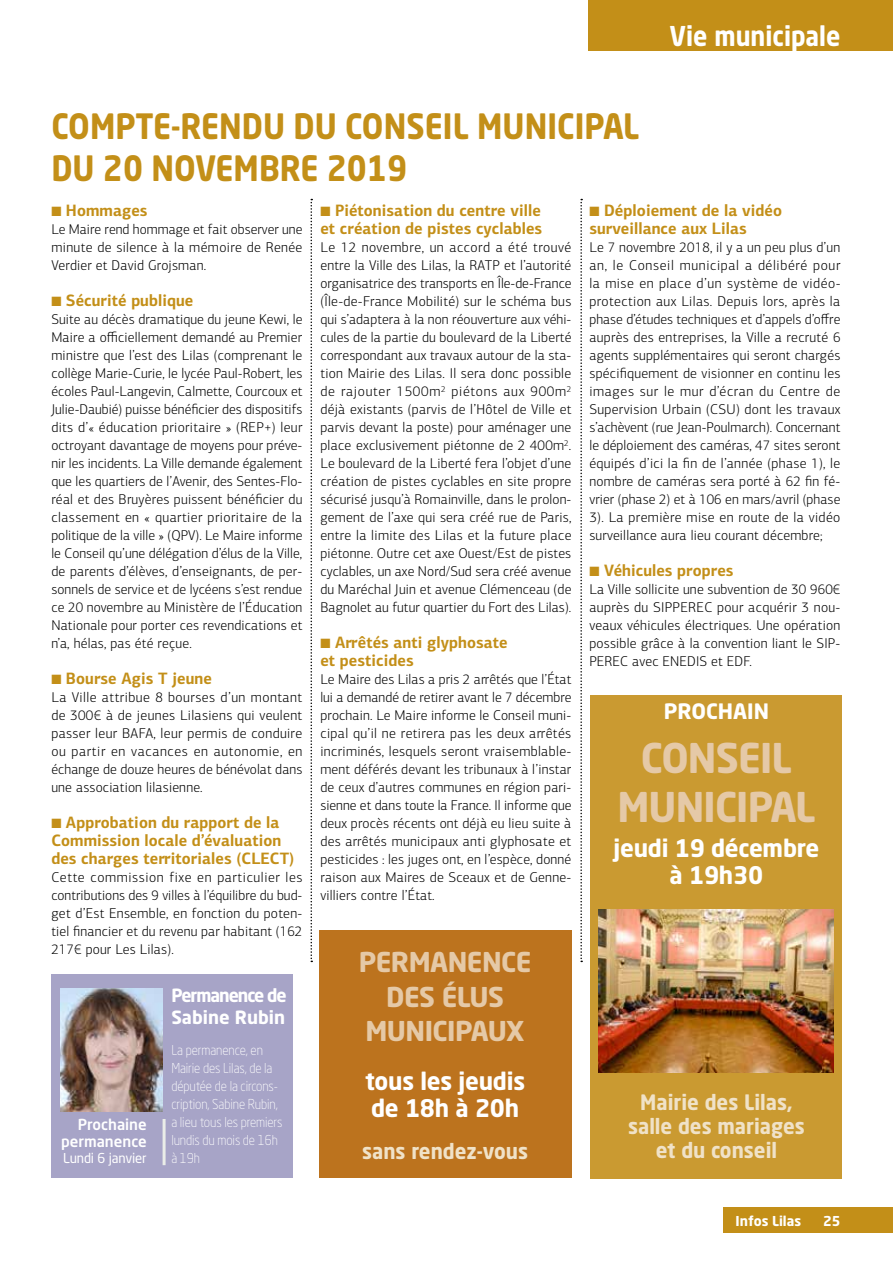
<style>
.page{position:relative;width:893px;height:1263px;background:#fff}
.page>*{position:absolute;margin:0;border:0;box-sizing:border-box;transform-origin:0 0}
.t1{font:700 40.5px/49.1px "Neo Sans Std";letter-spacing:-.02em;color:#e5c9a7;text-align:center}
.t2{font:700 34.5px/41.4px "Neo Sans Std";letter-spacing:.005em;color:#c38f18;scale:.9 1}
.t3{font:700 27px/34.5px "Neo Sans Std";letter-spacing:-.02em;color:#e5c9a7;text-align:center}
.t4{font:700 27px "Neo Sans Std";color:#fff;scale:.9 1}
.t5{font:700 24px/27px "Neo Sans Std";letter-spacing:-.01em;color:#fff}
.t6{font:700 21px/24px "Neo Sans Std";color:#f0e2c8;text-align:center;scale:.95 1}
.t7{font:700 21px "Neo Sans Std";color:#fff}
.t8{font:700 18px/22.5px "Neo Sans Std";letter-spacing:-.06em;color:#fff;scale:.96 1}
.t9{font:700 16.5px/18px "PF Centro Sans Pro";letter-spacing:.005em;color:#c38f18;scale:.94 1}
.t10{font:700 16.5px/18px "PF Centro Sans Pro";letter-spacing:.005em;color:#c38f18;scale:.95 1}
.t11{font:500 15px/16.5px "Neo Sans Std";color:#fff;text-align:right}
.t12{font:300 14.25px/18px "PF Centro Sans Pro";letter-spacing:.015em;color:#000;text-align:justify}
.t13{font:300 13.5px/18px "Neo Sans Std";letter-spacing:-.01em;color:#fff;scale:.9 1}
.t14{font:13.5px "Neo Sans Std";letter-spacing:-.01em;color:#fff}
.t15{font:700 13.5px "Neo Sans Std";color:#fff}
</style>
<div class="page">
<div style="left:588px;top:0;width:305px;height:51px;background:#c38f18"></div>
<div style="left:723px;top:1208px;width:170px;height:25px;background:#c38f18"></div>
<svg style="left:310px;top:199px;width:2px;height:763px"></svg>
<svg style="left:580px;top:199px;width:2px;height:763px"></svg>
<div style="left:319px;top:930px;width:252px;height:248px;background:#bc731e"></div>
<div style="left:51px;top:975px;width:242px;height:203px;background:#a7a4c7"></div>
<img style="left:61px;top:988px;width:101px;height:123px">
<hr style="left:163px;top:1119px;width:3px;height:46px;background:#eaede8">
<div style="left:591px;top:695px;width:251px;height:484px;background:#ca9a31"></div>
<img style="left:599px;top:909px;width:234px;height:163px">
<h2 class="t2" style="left:51px;top:105px;width:655px">COMPTE-RENDU DU CONSEIL MUNICIPAL<br>DU 20 NOVEMBRE 2019</h2>
<h3 class="t4" style="left:669px;top:18px;width:191px">Vie municipale</h3>
<p class="t9" style="left:51px;top:201px;width:104px">■ Hommages</p>
<p class="t12" style="left:51px;top:220px;width:253px">Le Maire rend hommage et fait observer une minute de silence à la mémoire de Renée Verdier et David Grojsman.</p>
<p class="t9" style="left:51px;top:291px;width:152px">■ Sécurité publique</p>
<p class="t12" style="left:51px;top:310px;width:253px">Suite au décès dramatique du jeune Kewi, le Maire a officiellement demandé au Premier ministre que l’est des Lilas (comprenant le collège Marie-Curie, le lycée Paul-Robert, les écoles Paul-Langevin, Calmette, Courcoux et Julie-Daubié) puisse bénéficier des dispositifs dits d’« éducation prioritaire » (REP+) leur octroyant davantage de moyens pour préve&shy;nir les incidents. La Ville demande également que les quartiers de l’Avenir, des Sentes-Flo&shy;réal et des Bruyères puissent bénéficier du classement en « quartier prioritaire de la politique de la ville » (QPV). Le Maire informe le Conseil qu’une délégation d’élus de la Ville, de parents d’élèves, d’enseignants, de per&shy;sonnels de service et de lycéens s’est rendue ce 20 novembre au Ministère de l’Éducation Nationale pour porter ces revendications et n’a, hélas, pas été reçue.</p>
<p class="t9" style="left:51px;top:669px;width:172px">■ Bourse Agis T jeune</p>
<p class="t12" style="left:51px;top:688px;width:253px">La Ville attribue 8 bourses d’un montant de 300€ à de jeunes Lilasiens qui veulent passer leur BAFA, leur permis de conduire ou partir en vacances en autonomie, en échange de douze heures de bénévolat dans une association lilasienne.</p>
<p class="t9" style="left:51px;top:813px;width:260px">■ Approbation du rapport de la<br>Commission locale d’évaluation des charges territoriales (CLECT)</p>
<p class="t12" style="left:51px;top:868px;width:253px">Cette commission fixe en particulier les contributions des 9 villes à l’équilibre du bud&shy;get d’Est Ensemble, en fonction du poten&shy;tiel financier et du revenu par habitant (162<br>217€ pour Les Lilas).</p>
<p class="t11" style="left:61px;top:1116px;width:87px">Prochaine permanence</p>
<p class="t14" style="left:63px;top:1150px;width:85px">Lundi 6 janvier</p>
<p class="t8" style="left:171px;top:983px;width:121px">Permanence de<br>Sabine Rubin</p>
<p class="t13" style="left:171px;top:1041px;width:125px">La permanence, en<br>Mairie des Lilas, de la députée de la circons&shy;cription, Sabine Rubin, a lieu tous les premiers lundis du mois de 16h à 19h</p>
<p class="t9" style="left:320px;top:201px;width:237px">■ Piétonisation du centre ville et création de pistes cyclables</p>
<p class="t12" style="left:320px;top:238px;width:253px">Le 12 novembre, un accord a été trouvé entre la Ville des Lilas, la RATP et l’autorité organisatrice des transports en Île-de-France (Île-de-France Mobilité) sur le schéma bus qui s’adaptera à la non réouverture aux véhi&shy;cules de la partie du boulevard de la Liberté correspondant aux travaux autour de la sta&shy;tion Mairie des Lilas. Il sera donc possible de rajouter 1500m<sup>2</sup> piétons aux 900m<sup>2 </sup>déjà existants (parvis de l’Hôtel de Ville et parvis devant la poste) pour aménager une place exclusivement piétonne de 2 400m<sup>2</sup>.<br>Le boulevard de la Liberté fera l’objet d’une création de pistes cyclables en site propre sécurisé jusqu’à Romainville, dans le prolon&shy;gement de l’axe qui sera créé rue de Paris, entre la limite des Lilas et la future place piétonne. Outre cet axe Ouest/Est de pistes cyclables, un axe Nord/Sud sera créé avenue du Maréchal Juin et avenue Clémenceau (de Bagnolet au futur quartier du Fort des Lilas).</p>
<p class="t9" style="left:320px;top:633px;width:201px">■ Arrêtés anti glyphosate et pesticides</p>
<p class="t12" style="left:320px;top:670px;width:253px">Le Maire des Lilas a pris 2 arrêtés que l’État lui a demandé de retirer avant le 7 décembre prochain. Le Maire informe le Conseil muni&shy;cipal qu’il ne retirera pas les deux arrêtés incriminés, lesquels seront vraisemblable&shy;ment déférés devant les tribunaux à l’instar de ceux d’autres communes en région pari&shy;sienne et dans toute la France. Il informe que deux procès récents ont déjà eu lieu suite à des arrêtés municipaux anti glyphosate et pesticides : les juges ont, en l’espèce, donné raison aux Maires de Sceaux et de Genne&shy;villiers contre l’État.</p>
<h3 class="t3" style="left:359px;top:944px;width:174px">PERMANENCE<br>DES ÉLUS<br>MUNICIPAUX</h3>
<h3 class="t5" style="left:365px;top:1066px;width:162px">tous les jeudis de 18h à 20h</h3>
<h3 class="t6" style="left:362px;top:1139px;width:176px">sans rendez-vous</h3>
<p class="t10" style="left:589px;top:201px;width:204px">■ Déploiement de la vidéo surveillance aux Lilas</p>
<p class="t12" style="left:589px;top:238px;width:253px">Le 7 novembre 2018, il y a un peu plus d’un an, le Conseil municipal a délibéré pour la mise en place d’un système de vidéo&shy;protection aux Lilas. Depuis lors, après la phase d’études techniques et d’appels d’offre auprès des entreprises, la Ville a recruté 6 agents supplémentaires qui seront chargés spécifiquement de visionner en continu les images sur le mur d’écran du Centre de Supervision Urbain (CSU) dont les travaux s’achèvent (rue Jean-Poulmarch). Concernant le déploiement des caméras, 47 sites seront équipés d’ici la fin de l’année (phase 1), le nombre de caméras sera porté à 62 fin fé&shy;vrier (phase 2) et à 106 en mars/avril (phase 3). La première mise en route de la vidéo surveillance aura lieu courant décembre;</p>
<p class="t9" style="left:589px;top:561px;width:155px">■ Véhicules propres</p>
<p class="t12" style="left:589px;top:580px;width:253px">La Ville sollicite une subvention de 30 960€ auprès du SIPPEREC pour acquérir 3 nou&shy;veaux véhicules électriques. Une opération possible grâce à la convention liant le SIP-PEREC avec ENEDIS et EDF.</p>
<h3 class="t7" style="left:664px;top:698px;width:107px">PROCHAIN</h3>
<h1 class="t1" style="left:617px;top:732px;width:200px">CONSEIL<br>MUNICIPAL</h1>
<h3 class="t5" style="left:613px;top:834px;width:207px;text-align:center">jeudi 19 décembre à 19h30</h3>
<h3 class="t6" style="left:628px;top:1090px;width:188px">Mairie des Lilas, salle des mariages et du conseil</h3>
<p class="t15" style="left:736px;top:1212px;width:67px">Infos Lilas</p>
<p class="t15" style="left:823px;top:1212px;width:19px">25</p>
</div>
